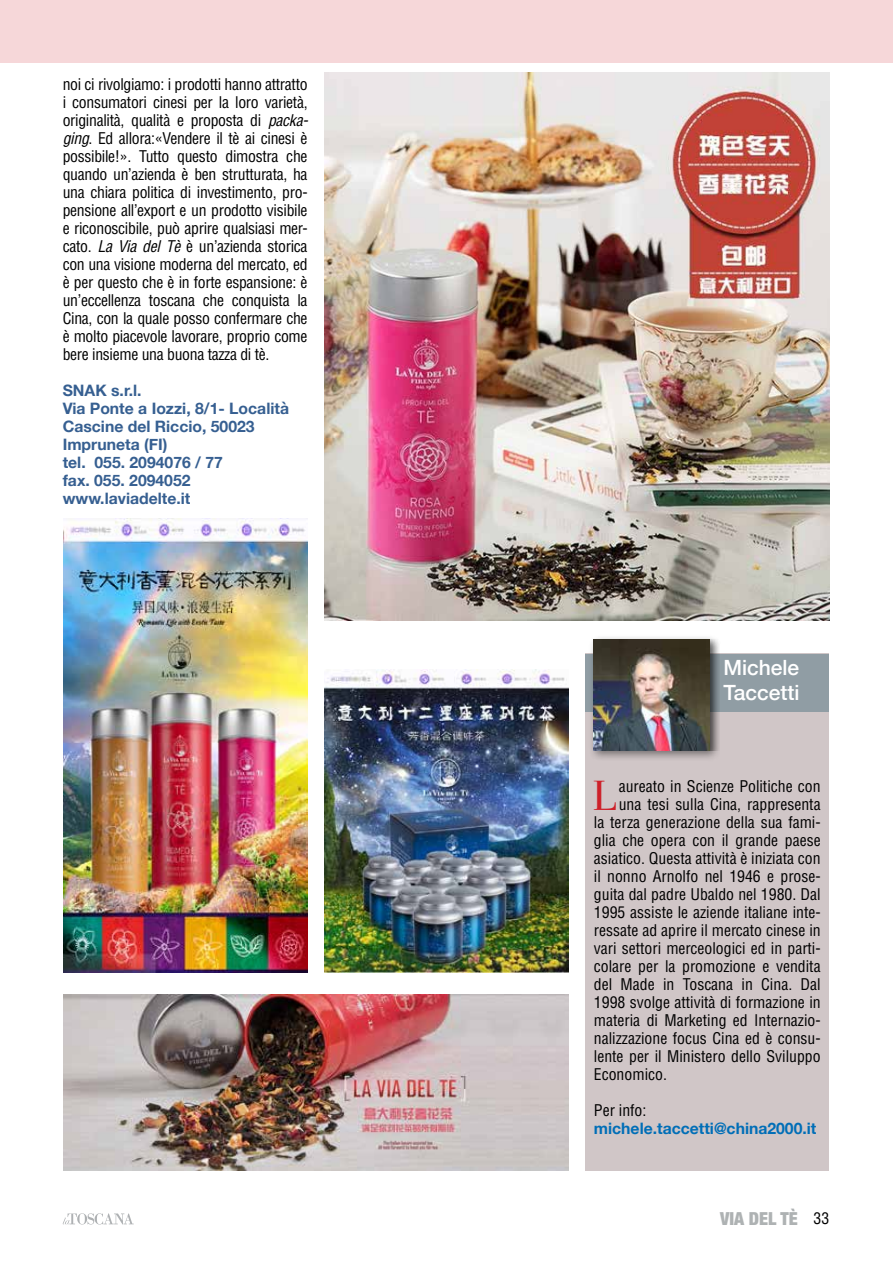
<style>
.page{position:relative;width:893px;height:1263px;background:#fff}
.page>*{position:absolute;margin:0;border:0;box-sizing:border-box;transform-origin:0 0}
.t1{font:41.55px "Bodoni Svty Two ITCTT";color:#cd2029}
.t2{font:500 21px/25.5px "Helvetica Neue";color:#fff}
.t3{font:900 condensed 18px "Helvetica Neue";color:#aeb2b3}
.t4{font:condensed 15.75px/18px "Helvetica";color:#000;text-align:justify}
.t5{font:700 15.75px/18px "Helvetica Neue";color:#365f91}
.t6{font:700 15.75px "Helvetica Neue";color:#006eb7}
.s1{font-style:italic}
</style>
<div class="page">
<div style="left:0;top:0;width:893px;height:63px;background:#f6d7d9"></div>
<img style="left:325px;top:669px;width:243px;height:303px">
<img style="left:64px;top:518px;width:244px;height:455px">
<img style="left:325px;top:72px;width:504px;height:549px">
<div style="left:585px;top:653px;width:244px;height:517px;background:#d0c6c7"></div>
<svg style="left:63px;top:1213px;width:71px;height:11px"></svg>
<img style="left:64px;top:994px;width:504px;height:176px">
<div style="left:585px;top:654px;width:244px;height:58px;background:#909da4"></div>
<div style="left:589px;top:634px;width:132px;height:128px;background:#000;opacity:.45"></div>
<div style="left:594px;top:640px;width:127px;height:111px;background:#000;opacity:.45"></div>
<img style="left:594px;top:640px;width:116px;height:111px">
<p class="t4" style="left:63px;top:75px;width:247px">noi ci rivolgiamo: i prodotti hanno attratto i consumatori cinesi per la loro varietà, originalità, qualità e proposta di <span class="s1">packa&shy;ging</span>. Ed allora:«Vendere il tè ai cinesi è possibile!». Tutto questo dimostra che quando un’azienda è ben strutturata, ha una chiara politica di investimento, pro&shy;pensione all’export e un prodotto visibile e riconoscibile, può aprire qualsiasi mer&shy;cato. <span class="s1">La Via del Tè</span> è un’azienda storica con una visione moderna del mercato, ed è per questo che è in forte espansione: è un’eccellenza toscana che conquista la Cina, con la quale posso confermare che è molto piacevole lavorare, proprio come bere insieme una buona tazza di tè.</p>
<p class="t5" style="left:63px;top:382px;width:228px">SNAK s.r.l.<br>Via Ponte a Iozzi, 8/1- Località<br>Cascine del Riccio, 50023<br>Impruneta (FI)<br>tel. 055. 2094076 / 77<br>fax. 055. 2094052 www.laviadelte.it</p>
<h2 class="t2" style="left:723px;top:653px;width:78px">Michele<br>Taccetti</h2>
<h1 class="t1" style="left:593px;top:762px;width:25px">L</h1>
<p class="t4" style="left:619px;top:777px;width:203px">aureato in Scienze Politiche con</p>
<p class="t4" style="left:619px;top:795px;width:203px">una tesi sulla Cina, rappresenta</p>
<p class="t4" style="left:594px;top:813px;width:228px">la terza generazione della sua fami-</p>
<p class="t4" style="left:594px;top:831px;width:228px">glia che opera con il grande paese</p>
<p class="t4" style="left:594px;top:849px;width:228px">asiatico. Questa attività è iniziata con</p>
<p class="t4" style="left:594px;top:867px;width:228px">il nonno Arnolfo nel 1946 e prose-</p>
<p class="t4" style="left:594px;top:885px;width:228px">guita dal padre Ubaldo nel 1980. Dal</p>
<p class="t4" style="left:594px;top:903px;width:228px">1995 assiste le aziende italiane inte-</p>
<p class="t4" style="left:594px;top:921px;width:228px">ressate ad aprire il mercato cinese in</p>
<p class="t4" style="left:594px;top:939px;width:228px">vari settori merceologici ed in parti-</p>
<p class="t4" style="left:594px;top:957px;width:228px">colare per la promozione e vendita</p>
<p class="t4" style="left:594px;top:975px;width:228px">del Made in Toscana in Cina. Dal</p>
<p class="t4" style="left:594px;top:993px;width:228px">1998 svolge attività di formazione in</p>
<p class="t4" style="left:594px;top:1011px;width:228px">materia di Marketing ed Internazio-</p>
<p class="t4" style="left:594px;top:1029px;width:228px">nalizzazione focus Cina ed è consu-</p>
<p class="t4" style="left:594px;top:1047px;width:228px">lente per il Ministero dello Sviluppo</p>
<p class="t4" style="left:594px;top:1065px;width:75px">Economico.</p>
<p class="t4" style="left:594px;top:1101px;width:54px">Per info:</p>
<p class="t6" style="left:594px;top:1116px;width:224px">michele.taccetti@china2000.it</p>
<p class="t3" style="left:720px;top:1207px;width:79px">Via del Tè</p>
<p class="t4" style="left:813px;top:1209px;width:17px">33</p>
</div>
